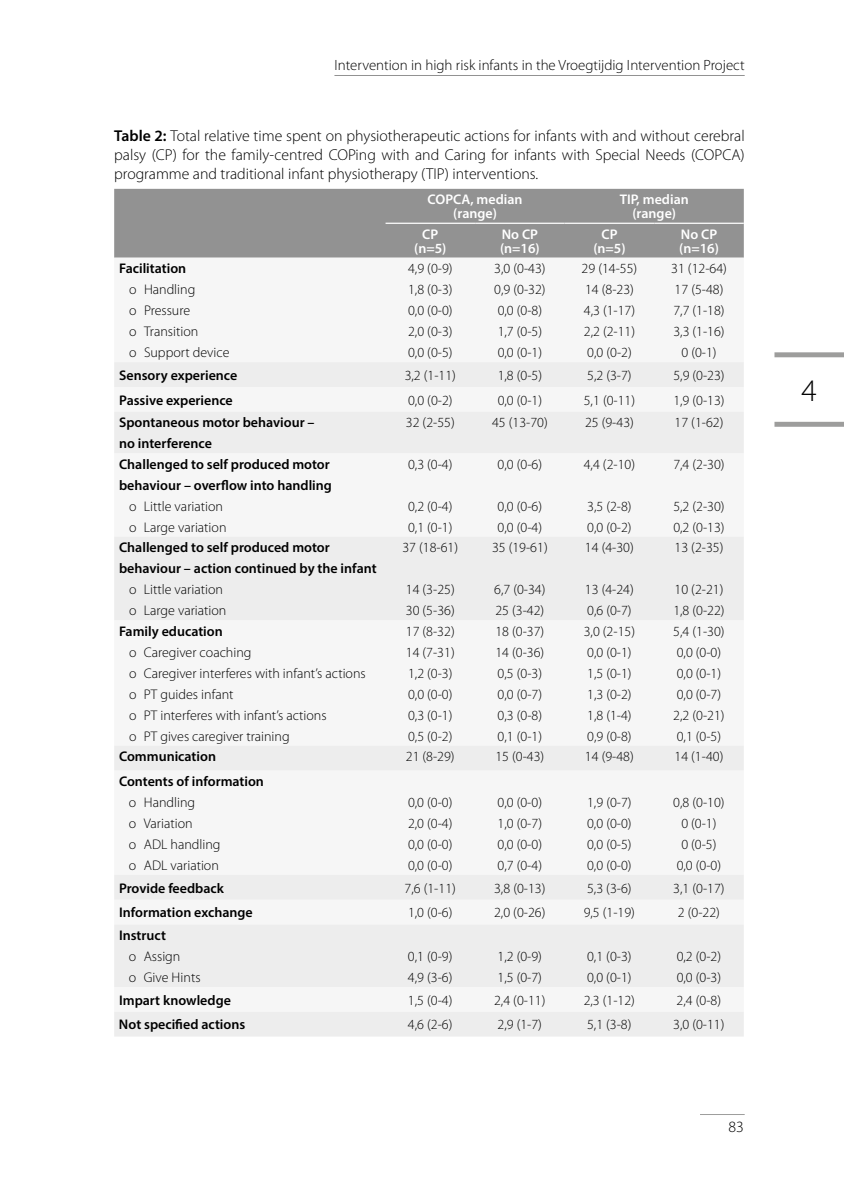
<style>
.page{position:relative;width:844px;height:1191px;background:#fff}
.page>*{position:absolute;margin:0;border:0;box-sizing:border-box;transform-origin:0 0}
.t1{font:300 31.5px "Myriad Pro";color:#000}
.t2{font:300 15.75px/19.2px "Myriad Pro";color:#000;text-align:justify}
.t3{font:300 14.88px "Myriad Pro";color:#000}
.t4{font:300 14px/21px "Myriad Pro";color:#000}
.t5{font:600 14px/21px "Myriad Pro";color:#000}
.t6{font:600 14px/14px "Myriad Pro";color:#fff;text-align:center}
.s1{font-weight:600}
</style>
<div class="page">
<div style="left:774px;top:352px;width:69px;height:5px;background:#9d9d9c"></div>
<div style="left:774px;top:422px;width:69px;height:5px;background:#9d9d9c"></div>
<hr style="left:334px;top:75px;width:410px;height:1px;background:#929292">
<hr style="left:699px;top:1114px;width:45px;height:1px;background:#9d9d9c">
<div style="left:114px;top:189px;width:629px;height:69px;background:#929292"></div>
<svg style="left:114px;top:362px;width:629px;height:674px;fill:#f6f6f6"></svg>
<hr style="left:385px;top:223px;width:90px;height:1px;background:#fff">
<hr style="left:475px;top:223px;width:89px;height:1px;background:#fff">
<hr style="left:564px;top:223px;width:90px;height:1px;background:#fff">
<hr style="left:654px;top:223px;width:89px;height:1px;background:#fff">
<p class="t3" style="left:334px;top:57px;width:411px">Intervention in high risk infants in the Vroegtijdig Intervention Project</p>
<p class="t2" style="left:114px;top:126px;width:632px"><span class="s1">Table 2:</span> Total relative time spent on physiotherapeutic actions for infants with and without cerebral palsy (CP) for the family-centred COPing with and Caring for infants with Special Needs (COPCA) programme and traditional infant physiotherapy (TIP) interventions.</p>
<p class="t6" style="left:427px;top:192px;width:96px">COPCA, median (range)</p>
<p class="t6" style="left:619px;top:192px;width:71px">TIP, median (range)</p>
<p class="t6" style="left:414px;top:227px;width:34px">CP (n=5)</p>
<p class="t6" style="left:500px;top:227px;width:41px;text-align:left">No CP (n=16)</p>
<p class="t6" style="left:593px;top:227px;width:34px">CP (n=5)</p>
<p class="t6" style="left:679px;top:227px;width:41px;text-align:left">No CP (n=16)</p>
<p class="t5" style="left:119px;top:258px;width:69px">Facilitation</p>
<p class="t4" style="left:129px;top:279px;width:102px">o Handling<br>o Pressure<br>o Transition<br>o Support device</p>
<p class="t4" style="left:408px;top:258px;width:46px;text-align:justify">4,9 (0-9)<br>1,8 (0-3)<br>0,0 (0-0)<br>2,0 (0-3)<br>0,0 (0-5)</p>
<p class="t4" style="left:494px;top:258px;width:53px">3,0 (0-43)<br>0,9 (0-32)<br>0,0 (0-8)<br>1,7 (0-5)<br>0,0 (0-1)</p>
<p class="t4" style="left:581px;top:258px;width:57px">29 (14-55)<br>14 (8-23)<br>4,3 (1-17)<br>2,2 (2-11)<br>0,0 (0-2)</p>
<p class="t4" style="left:671px;top:258px;width:57px;text-align:center">31 (12-64)<br>17 (5-48)<br>7,7 (1-18)<br>3,3 (1-16)<br>0 (0-1)</p>
<p class="t5" style="left:119px;top:364px;width:120px">Sensory experience</p>
<p class="t4" style="left:404px;top:365px;width:53px">3,2 (1-11)</p>
<p class="t4" style="left:497px;top:365px;width:46px">1,8 (0-5)</p>
<p class="t4" style="left:587px;top:365px;width:46px">5,2 (3-7)</p>
<p class="t4" style="left:673px;top:365px;width:53px">5,9 (0-23)</p>
<p class="t5" style="left:119px;top:389px;width:115px">Passive experience</p>
<p class="t4" style="left:408px;top:390px;width:46px">0,0 (0-2)</p>
<p class="t4" style="left:497px;top:390px;width:46px">0,0 (0-1)</p>
<p class="t4" style="left:583px;top:390px;width:53px">5,1 (0-11)</p>
<p class="t4" style="left:673px;top:390px;width:53px">1,9 (0-13)</p>
<p class="t5" style="left:119px;top:412px;width:197px">Spontaneous motor behaviour – no interference</p>
<p class="t4" style="left:406px;top:412px;width:50px">32 (2-55)</p>
<p class="t4" style="left:492px;top:412px;width:57px">45 (13-70)</p>
<p class="t4" style="left:585px;top:412px;width:50px">25 (9-43)</p>
<p class="t4" style="left:674px;top:412px;width:50px">17 (1-62)</p>
<p class="t5" style="left:119px;top:453px;width:214px">Challenged to self produced motor behaviour – overflow into handling</p>
<p class="t4" style="left:129px;top:496px;width:99px">o Little variation o Large variation</p>
<p class="t4" style="left:408px;top:454px;width:46px">0,3 (0-4)</p>
<p class="t4" style="left:408px;top:496px;width:46px">0,2 (0-4)<br>0,1 (0-1)</p>
<p class="t4" style="left:497px;top:454px;width:46px">0,0 (0-6)</p>
<p class="t4" style="left:497px;top:496px;width:46px">0,0 (0-6)<br>0,0 (0-4)</p>
<p class="t4" style="left:583px;top:454px;width:53px">4,4 (2-10)</p>
<p class="t4" style="left:587px;top:496px;width:46px">3,5 (2-8)<br>0,0 (0-2)</p>
<p class="t4" style="left:673px;top:454px;width:53px">7,4 (2-30)</p>
<p class="t4" style="left:673px;top:496px;width:53px">5,2 (2-30)<br>0,2 (0-13)</p>
<p class="t5" style="left:119px;top:536px;width:259px">Challenged to self produced motor behaviour – action continued by the infant</p>
<p class="t4" style="left:129px;top:579px;width:99px">o Little variation o Large variation</p>
<p class="t5" style="left:119px;top:620px;width:105px">Family education</p>
<p class="t4" style="left:129px;top:641px;width:238px">o Caregiver coaching<br>o Caregiver interferes with infant’s actions o PT guides infant<br>o PT interferes with infant’s actions<br>o PT gives caregiver training</p>
<p class="t4" style="left:402px;top:537px;width:57px">37 (18-61)</p>
<p class="t4" style="left:406px;top:579px;width:50px">14 (3-25)<br>30 (5-36)</p>
<p class="t4" style="left:492px;top:537px;width:57px">35 (19-61)</p>
<p class="t4" style="left:494px;top:579px;width:53px">6,7 (0-34)<br>25 (3-42)</p>
<p class="t4" style="left:585px;top:537px;width:50px">14 (4-30)</p>
<p class="t4" style="left:585px;top:579px;width:50px">13 (4-24)<br>0,6 (0-7)</p>
<p class="t4" style="left:674px;top:537px;width:50px">13 (2-35)</p>
<p class="t4" style="left:673px;top:579px;width:53px">10 (2-21)<br>1,8 (0-22)</p>
<p class="t4" style="left:406px;top:620px;width:50px">17 (8-32)<br>14 (7-31)<br>1,2 (0-3)<br>0,0 (0-0)<br>0,3 (0-1)<br>0,5 (0-2)</p>
<p class="t4" style="left:495px;top:620px;width:50px">18 (0-37)<br>14 (0-36)<br>0,5 (0-3)<br>0,0 (0-7)<br>0,3 (0-8)<br>0,1 (0-1)</p>
<p class="t4" style="left:583px;top:620px;width:53px">3,0 (2-15)<br>0,0 (0-1)<br>1,5 (0-1)<br>1,3 (0-2)<br>1,8 (1-4)<br>0,9 (0-8)</p>
<p class="t4" style="left:673px;top:620px;width:53px">5,4 (1-30)<br>0,0 (0-0)<br>0,0 (0-1)<br>0,0 (0-7)<br>2,2 (0-21)<br>0,1 (0-5)</p>
<p class="t5" style="left:119px;top:745px;width:98px">Communication</p>
<p class="t4" style="left:406px;top:746px;width:50px">21 (8-29)</p>
<p class="t4" style="left:495px;top:746px;width:50px">15 (0-43)</p>
<p class="t4" style="left:584px;top:746px;width:50px">14 (9-48)</p>
<p class="t4" style="left:674px;top:746px;width:50px">14 (1-40)</p>
<p class="t5" style="left:119px;top:770px;width:146px">Contents of information</p>
<p class="t4" style="left:129px;top:792px;width:93px">o Handling<br>o Variation<br>o ADL handling o ADL variation</p>
<p class="t4" style="left:408px;top:792px;width:46px;text-align:justify">0,0 (0-0)<br>2,0 (0-4)<br>0,0 (0-0)<br>0,0 (0-0)</p>
<p class="t4" style="left:497px;top:792px;width:46px;text-align:justify">0,0 (0-0)<br>1,0 (0-7)<br>0,0 (0-0)<br>0,7 (0-4)</p>
<p class="t4" style="left:587px;top:792px;width:46px;text-align:justify">1,9 (0-7)<br>0,0 (0-0)<br>0,0 (0-5)<br>0,0 (0-0)</p>
<p class="t4" style="left:673px;top:792px;width:53px;text-align:center">0,8 (0-10)<br>0 (0-1)<br>0 (0-5)<br>0,0 (0-0)</p>
<p class="t5" style="left:119px;top:877px;width:106px">Provide feedback</p>
<p class="t4" style="left:404px;top:877px;width:53px">7,6 (1-11)</p>
<p class="t4" style="left:494px;top:877px;width:53px">3,8 (0-13)</p>
<p class="t4" style="left:587px;top:877px;width:46px">5,3 (3-6)</p>
<p class="t4" style="left:673px;top:877px;width:53px">3,1 (0-17)</p>
<p class="t5" style="left:119px;top:901px;width:135px">Information exchange</p>
<p class="t4" style="left:408px;top:902px;width:46px">1,0 (0-6)</p>
<p class="t4" style="left:494px;top:902px;width:53px">2,0 (0-26)</p>
<p class="t4" style="left:583px;top:902px;width:53px">9,5 (1-19)</p>
<p class="t4" style="left:677px;top:902px;width:43px">2 (0-22)</p>
<p class="t5" style="left:119px;top:924px;width:48px">Instruct</p>
<p class="t4" style="left:129px;top:946px;width:73px">o Assign<br>o Give Hints</p>
<p class="t4" style="left:408px;top:946px;width:46px">0,1 (0-9)<br>4,9 (3-6)</p>
<p class="t4" style="left:497px;top:946px;width:46px">1,2 (0-9)<br>1,5 (0-7)</p>
<p class="t4" style="left:587px;top:946px;width:46px">0,1 (0-3)<br>0,0 (0-1)</p>
<p class="t4" style="left:676px;top:946px;width:46px">0,2 (0-2)<br>0,0 (0-3)</p>
<p class="t5" style="left:119px;top:989px;width:113px">Impart knowledge</p>
<p class="t4" style="left:408px;top:989px;width:46px">1,5 (0-4)</p>
<p class="t4" style="left:494px;top:989px;width:53px">2,4 (0-11)</p>
<p class="t4" style="left:583px;top:989px;width:53px">2,3 (1-12)</p>
<p class="t4" style="left:676px;top:989px;width:46px">2,4 (0-8)</p>
<p class="t5" style="left:119px;top:1014px;width:128px">Not specified actions</p>
<p class="t4" style="left:408px;top:1014px;width:46px">4,6 (2-6)</p>
<p class="t4" style="left:497px;top:1014px;width:46px">2,9 (1-7)</p>
<p class="t4" style="left:587px;top:1014px;width:46px">5,1 (3-8)</p>
<p class="t4" style="left:673px;top:1014px;width:53px">3,0 (0-11)</p>
<p class="t2" style="left:728px;top:1117px;width:17px">83</p>
<h1 class="t1" style="left:801px;top:373px;width:17px">4</h1>
</div>
